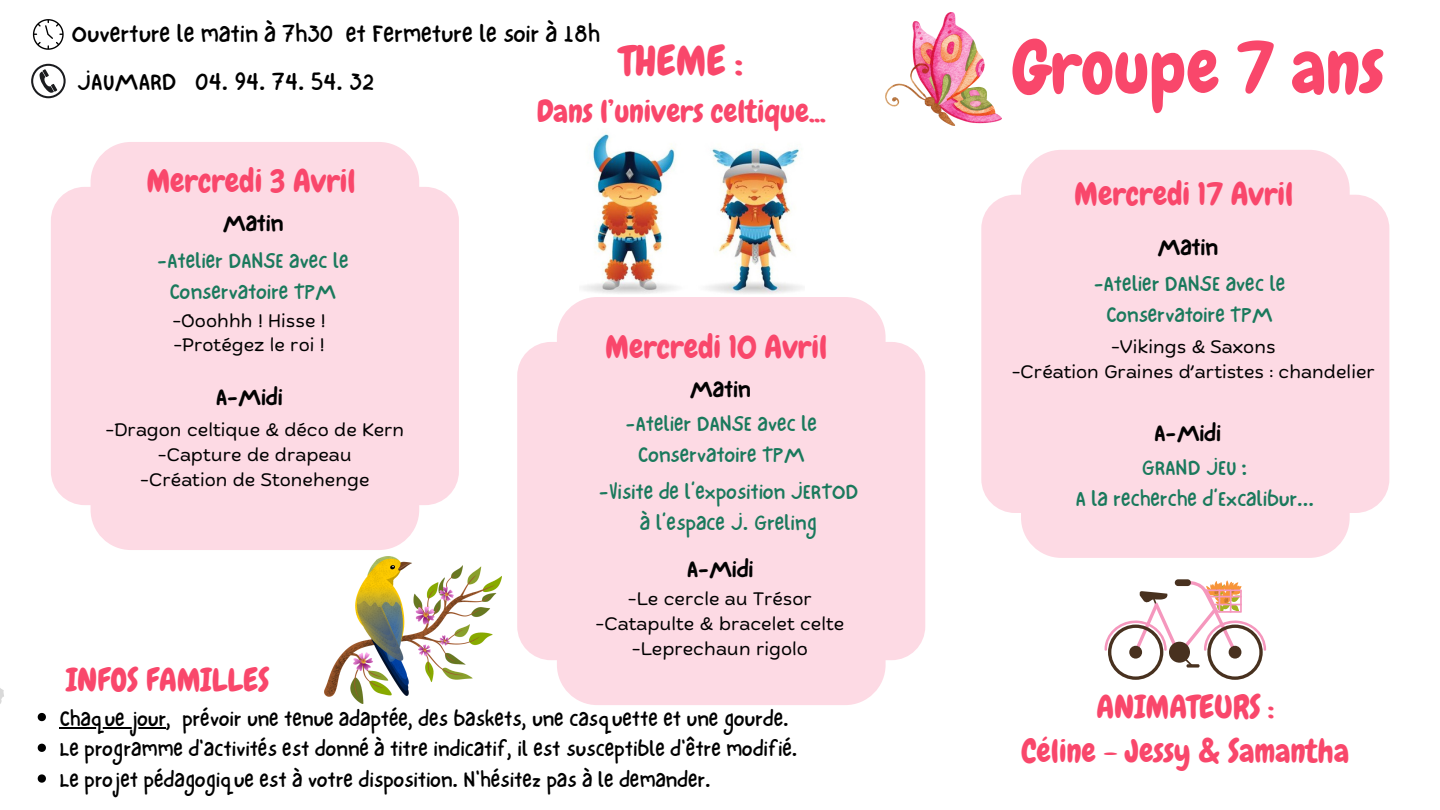
<style>
.page{position:relative;width:1440px;height:810px;background:#fff}
.page>*{position:absolute;margin:0;border:0;box-sizing:border-box;transform-origin:0 0}
.t1{font:73px "Chewy";color:#f9476b}
.t2{font:41px "Chewy";color:#f9476b}
.t3{font:32px/44.2px "Chewy";color:#f9476b;text-align:center}
.t4{font:31px "Chewy";color:#f9476b}
.t5{font:25px "NF One Little Font Regular";color:#000}
.t6{font:24px "NF One Little Font Bold";color:#020202}
.t7{font:22px "NF One Little Font Regular";color:#000}
.t8{font:22px/30.8px "NF One Little Font Regular";color:#1a795c;text-align:center}
.t9{font:18px "Biski";color:#000}
</style>
<div class="page">
<svg style="left:33px;top:19px;width:31px;height:31px"></svg>
<svg style="left:31px;top:64px;width:35px;height:34px"></svg>
<svg style="left:0;top:688px;width:4px;height:16px"></svg>
<div style="left:51px;top:142px;width:408px;height:408px;background:#fddae4"></div>
<div style="left:517px;top:297px;width:408px;height:408px;background:#fddae4"></div>
<div style="left:981px;top:150px;width:408px;height:408px;background:#fddae4"></div>
<img style="left:886px;top:12px;width:115px;height:113px">
<img style="left:324px;top:557px;width:177px;height:146px">
<svg style="left:1105px;top:579px;width:161px;height:101px"></svg>
<div style="left:1175px;top:579px;width:16px;height:7px;background:#48311f;border-radius:3px"></div>
<img style="left:583px;top:132px;width:219px;height:162px">
<svg style="left:38px;top:713px;width:8px;height:8px"></svg>
<hr style="left:59px;top:727px;width:107px;height:2px;background:#000">
<svg style="left:38px;top:744px;width:8px;height:8px"></svg>
<svg style="left:38px;top:774px;width:8px;height:9px"></svg>
<p class="t5" style="left:72px;top:18px;width:530px">Ouverture le matin à 7h30 et Fermeture le soir à 18h</p>
<p class="t5" style="left:77px;top:66px;width:299px">JAUMARD 04. 94. 74. 54. 32</p>
<p class="t3" style="left:146px;top:159px;width:211px">Mercredi 3 Avril</p>
<p class="t6" style="left:223px;top:209px;width:62px">Matin</p>
<h5 class="t8" style="left:157px;top:245px;width:193px">-Atelier DANSE avec le<br>Conservatoire TPM</h5>
<p class="t9" style="left:172px;top:313px;width:155px">-Ooohhh ! Hisse !</p>
<h5 class="t9" style="left:173px;top:338px;width:153px">-Protégez le roi !</h5>
<p class="t6" style="left:216px;top:382px;width:68px">A-Midi</p>
<p class="t9" style="left:105px;top:423px;width:300px">-Dragon celtique &amp; déco de Kern</p>
<p class="t9" style="left:158px;top:448px;width:196px">-Capture de drapeau</p>
<h3 class="t9" style="left:140px;top:472px;width:231px">-Création de Stonehenge</h3>
<h5 class="t3" style="left:66px;top:658px;width:205px">INFOS FAMILLES</h5>
<h1 class="t2" style="left:619px;top:35px;width:125px">THEME :</h1>
<h1 class="t4" style="left:537px;top:91px;width:291px">Dans l’univers celtique...</h1>
<p class="t3" style="left:605px;top:325px;width:224px">Mercredi 10 Avril</p>
<h5 class="t6" style="left:690px;top:375px;width:62px">Matin</h5>
<h5 class="t8" style="left:626px;top:408px;width:193px">-Atelier DANSE avec le<br>Conservatoire TPM</h5>
<p class="t8" style="left:599px;top:476px;width:261px">-Visite de l’exposition JERTOD</p>
<p class="t8" style="left:640px;top:507px;width:178px">à l’espace J. Greling</p>
<p class="t6" style="left:687px;top:555px;width:68px">A-Midi</p>
<h5 class="t9" style="left:628px;top:592px;width:186px">-Le cercle au Trésor</h5>
<p class="t9" style="left:596px;top:616px;width:250px">-Catapulte &amp; bracelet celte</p>
<p class="t9" style="left:632px;top:641px;width:178px">-Leprechaun rigolo</p>
<h4 class="t7" style="left:59px;top:705px;width:731px">Chaque jour, prévoir une tenue adaptée, des baskets, une casquette et une gourde.</h4>
<p class="t7" style="left:59px;top:736px;width:740px">Le programme d'activités est donné à titre indicatif, il est susceptible d'être modifié.</p>
<h3 class="t7" style="left:59px;top:767px;width:653px">Le projet pédagogique est à votre disposition. N'hésitez pas à le demander.</h3>
<h3 class="t1" style="left:1012px;top:21px;width:373px">Groupe 7 ans</h3>
<p class="t3" style="left:1074px;top:172px;width:221px">Mercredi 17 Avril</p>
<p class="t6" style="left:1157px;top:232px;width:62px">Matin</p>
<p class="t8" style="left:1094px;top:268px;width:193px">-Atelier DANSE avec le<br>Conservatoire TPM</p>
<p class="t9" style="left:1111px;top:340px;width:166px">-Vikings &amp; Saxons</p>
<p class="t9" style="left:1012px;top:365px;width:365px">-Création Graines d’artistes : chandelier</p>
<h3 class="t6" style="left:1154px;top:418px;width:68px">A-Midi</h3>
<p class="t8" style="left:1142px;top:452px;width:107px">GRAND JEU :</p>
<h2 class="t8" style="left:1075px;top:483px;width:240px">A la recherche d’Excalibur...</h2>
<p class="t3" style="left:1021px;top:685px;width:329px">ANIMATEURS :<br>Céline - Jessy &amp; Samantha</p>
</div>
